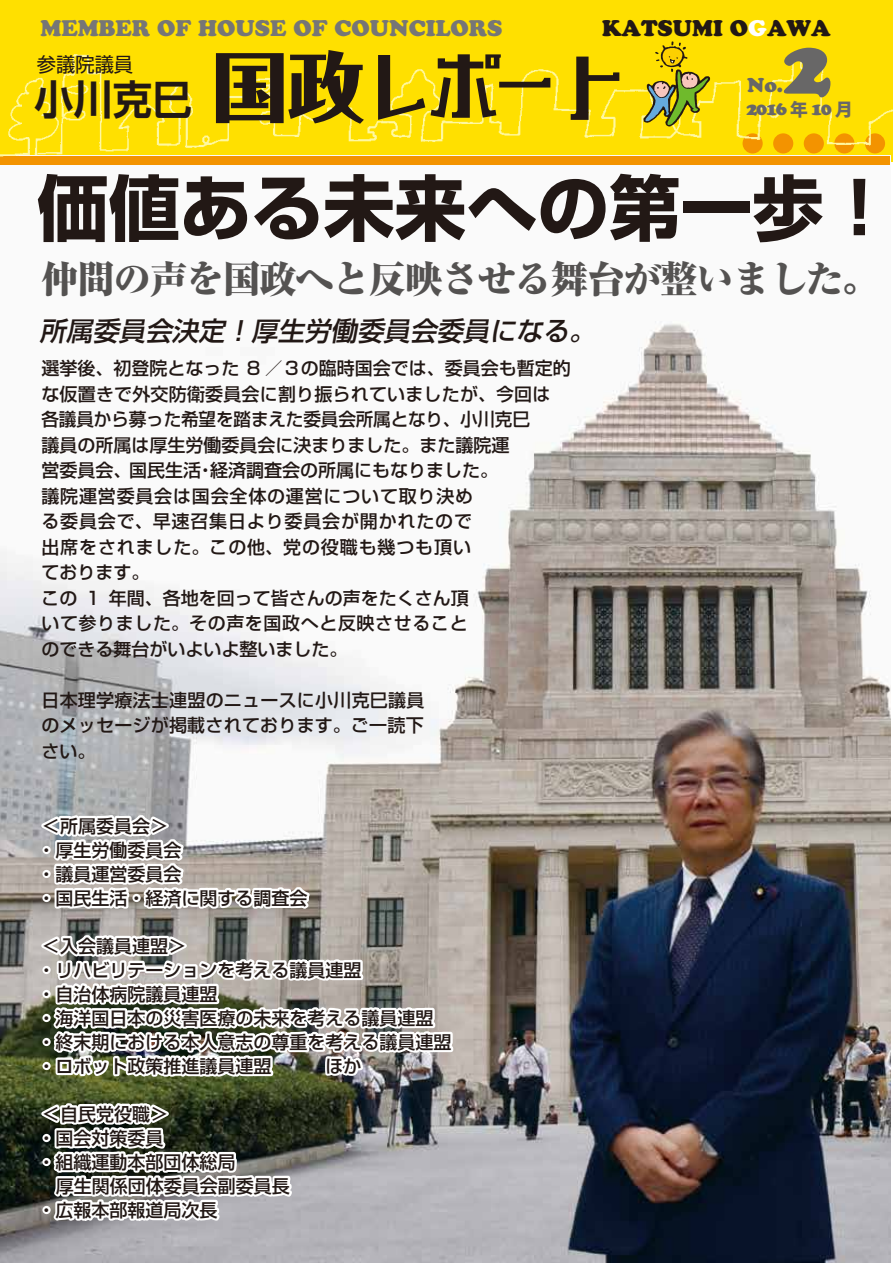
<style>
.page{position:relative;width:893px;height:1263px;background:#fff}
.page>*{position:absolute;margin:0;border:0;box-sizing:border-box;transform-origin:0 0}
.t1{font:78px "Cooper Black Std";color:#686767}
.t2{font:700 71.55px "Shin Go Pro";color:#221815}
.t3{font:66px "Key";color:#221815}
.t4{font:700 40.8px "Shin Go Pro De";color:#221815}
.t5{font:800 expanded 37.5px "Ryumin Pro";letter-spacing:-.03em;color:#545251}
.t6{font:italic 500 26.4px "Shin Go Pro";color:#221815}
.t7{font:22.5px "Cooper Black Std";color:#767676}
.t8{font:22.5px "Cooper Black Std";color:#221815}
.t9{font:19.95px "Shin Go Pro";color:#221815}
.t10{font:19.8px "Cooper Black Std";color:#686767}
.t11{font:500 18px/25.5px "Shin Go Pro";color:#221815}
.t12{font:17.7px "Cooper Black Std";letter-spacing:-.075em;color:#686767}
.s1{color:#fff}
.s2{font-family:"Folk Pro";font-weight:800;font-size:76.5px}
.s3{font-family:"Koz Go Pr 6 N";font-weight:800}
</style>
<div class="page">
<div style="left:0;top:0;width:893px;height:161px;background:#ffe000"></div>
<img style="left:0;top:321px;width:890px;height:942px">
<img style="left:0;top:54px;width:893px;height:111px">
<svg style="left:643px;top:41px;width:67px;height:86px"></svg>
<svg style="left:34px;top:811px;width:422px;height:270px"></svg>
<svg style="left:34px;top:1099px;width:262px;height:127px"></svg>
<p class="t7" style="left:41px;top:14px;width:463px">MEMBER OF HOUSE OF COUNCILORS</p>
<p class="t8" style="left:602px;top:14px;width:230px">KATSUMI O<span class="s1">G</span>AWA</p>
<h3 class="t3" style="left:212px;top:54px;width:418px"><span class="s2">国政</span>レポート</h3>
<h1 class="t1" style="left:783px;top:19px;width:51px">2</h1>
<p class="t9" style="left:37px;top:48px;width:98px">参議院議員</p>
<h3 class="t4" style="left:34px;top:66px;width:159px">小川克巳</h3>
<p class="t10" style="left:747px;top:73px;width:38px">No.</p>
<p class="t12" style="left:746px;top:98px;width:108px">2016 <span class="s3">年</span> 10 <span class="s3">月</span></p>
<h2 class="t2" style="left:37px;top:151px;width:859px">価値ある未来への第一歩！</h2>
<h3 class="t5" style="left:41px;top:249px;width:840px">仲間の声を国政へと反映させる舞台が整いました。</h3>
<h3 class="t6" style="left:39px;top:309px;width:564px">所属委員会決定！厚生労働委員会委員になる。</h3>
<p class="t11" style="left:41px;top:353px;width:531px">選挙後、初登院となった 8 ／３の臨時国会では、委員会も暫定的な仮置きで外交防衛委員会に割り振られていましたが、今回は各議員から募った希望を踏まえた委員会所属となり、小川克巳<br>議員の所属は厚生労働委員会に決まりました。また議院運<br>営委員会、国民生活・経済調査会の所属にもなりました。<br>議院運営委員会は国会全体の運営について取り決め<br>る委員会で、早速召集日より委員会が開かれたので<br>出席をされました。この他、党の役職も幾つも頂い<br>ております。<br>この 1 年間、各地を回って皆さんの声をたくさん頂<br>いて参りました。その声を国政へと反映させること<br>のできる舞台がいよいよ整いました。</p>
<p class="t11" style="left:41px;top:685px;width:385px;text-align:justify">日本理学療法士連盟のニュースに小川克巳議員のメッセージが掲載されております。ご一読下さい。</p>
<p class="t11" style="left:38px;top:812px;width:272px;line-height:24px">＜所属委員会＞<br>・厚生労働委員会<br>・議員運営委員会　<br>・国民生活・経済に関する調査会</p>
<p class="t11" style="left:38px;top:932px;width:416px;line-height:24px">＜入会議員連盟＞<br>・リハビリテーションを考える議員連盟<br>・自治体病院議員連盟<br>・海洋国日本の災害医療の未来を考える議員連盟・終末期における本人意志の尊重を考える議員連盟・ロボット政策推進議員連盟　　　ほか</p>
<p class="t11" style="left:42px;top:1099px;width:128px">＜自民党役職＞</p>
<p class="t11" style="left:38px;top:1123px;width:128px">・国会対策委員</p>
<p class="t11" style="left:38px;top:1147px;width:200px">・組織運動本部団体総局</p>
<p class="t11" style="left:56px;top:1171px;width:236px">厚生関係団体委員会副委員長</p>
<p class="t11" style="left:38px;top:1195px;width:182px">・広報本部報道局次長</p>
</div>
